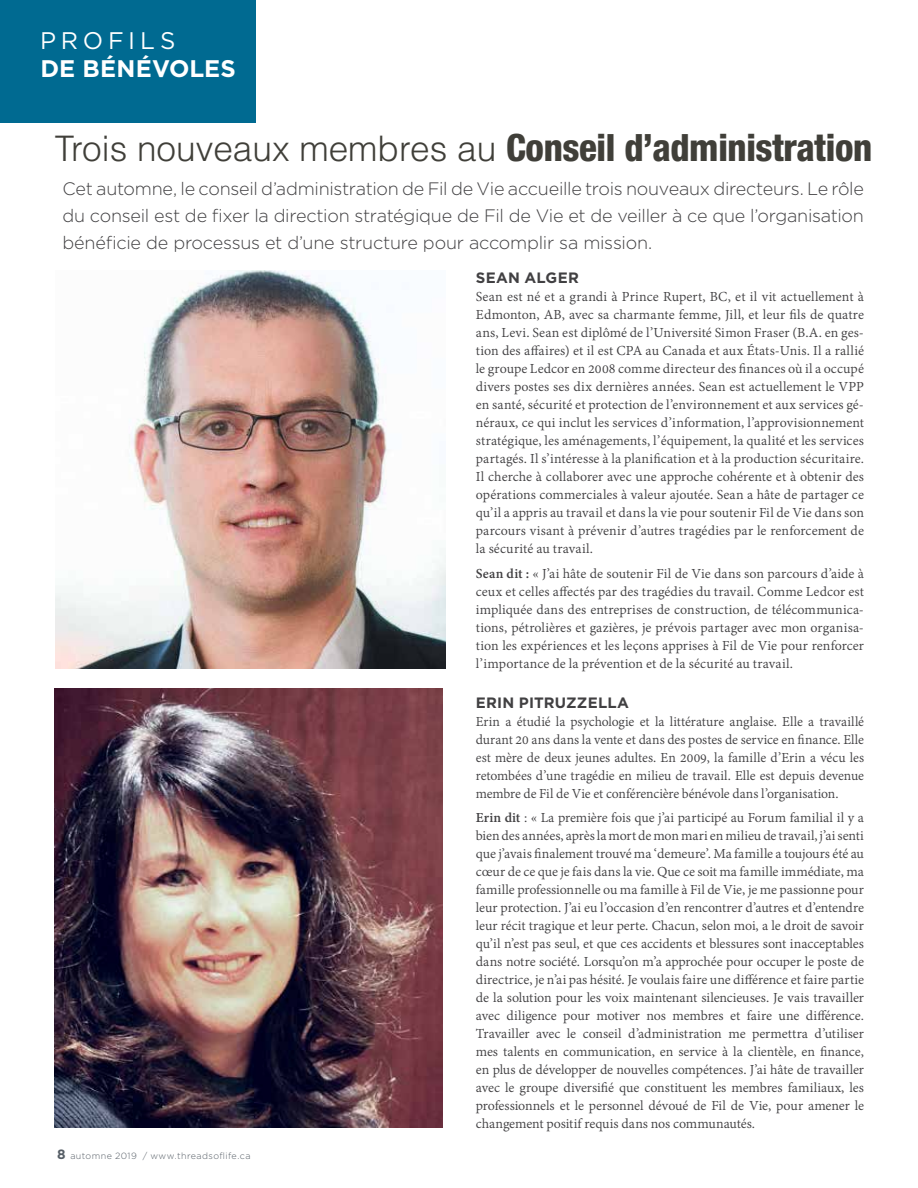
<style>
.page{position:relative;width:918px;height:1188px;background:#fff}
.page>*{position:absolute;margin:0;border:0;box-sizing:border-box;transform-origin:0 0}
.t1{font:800 condensed 37.65px "Helvetica Neue";letter-spacing:-.01em;color:#403f39}
.t2{font:700 24px "Gotham";letter-spacing:.005em;color:#fff}
.t3{font:24px "Gotham";letter-spacing:.2em;color:#fff}
.t4{font:300 18px/27px "Gotham";letter-spacing:-.015em;color:#414042;text-align:justify}
.t5{font:15px/18px "Adobe Devanagari";letter-spacing:-.005em;color:#414042;text-align:justify}
.t6{font:700 15px "Gotham";letter-spacing:.015em;color:#414042}
.t7{font:300 9px "Gotham";letter-spacing:.05em;color:#565e66}
.s1{font-family:"Helvetica";font-weight:300;font-stretch:normal;font-size:35.25px}
.s2{font-weight:700}
.s3{font-weight:700;font-size:13.5px}
</style>
<div class="page">
<div style="left:0;top:0;width:256px;height:122px;background:#006a91"></div>
<img style="left:56px;top:270px;width:390px;height:399px">
<img style="left:54px;top:689px;width:388px;height:439px">
<h2 class="t3" style="left:40px;top:25px;width:137px">PROFILS</h2>
<h2 class="t2" style="left:40px;top:53px;width:197px">DE BÉNÉVOLES</h2>
<h1 class="t1" style="left:55px;top:124px;width:819px"><span class="s1">Trois nouveaux membres au</span> Conseil d’administration</h1>
<p class="t4" style="left:62px;top:174px;width:803px">Cet automne, le conseil d’administration de Fil de Vie accueille trois nouveaux directeurs. Le rôle du conseil est de fixer la direction stratégique de Fil de Vie et de veiller à ce que l’organisation bénéficie de processus et d’une structure pour accomplir sa mission.</p>
<p class="t6" style="left:476px;top:268px;width:105px">SEAN ALGER</p>
<p class="t5" style="left:476px;top:289px;width:390px">Sean est né et a grandi à Prince Rupert, BC, et il vit actuellement à Edmonton, AB, avec sa charmante femme, Jill, et leur fils de quatre ans, Levi. Sean est diplômé de l’Université Simon Fraser (B.A. en ges&shy;tion des affaires) et il est CPA au Canada et aux États-Unis. Il a rallié le groupe Ledcor en 2008 comme directeur des finances où il a occupé divers postes ses dix dernières années. Sean est actuellement le VPP en santé, sécurité et protection de l’environnement et aux services gé&shy;néraux, ce qui inclut les services d’information, l’approvisionnement stratégique, les aménagements, l’équipement, la qualité et les services partagés. Il s’intéresse à la planification et à la production sécuritaire.<br>Il cherche à collaborer avec une approche cohérente et à obtenir des opérations commerciales à valeur ajoutée. Sean a hâte de partager ce qu’il a appris au travail et dans la vie pour soutenir Fil de Vie dans son parcours visant à prévenir d’autres tragédies par le renforcement de la sécurité au travail.</p>
<p class="t5" style="left:476px;top:566px;width:390px"><span class="s2">Sean dit :</span> « J’ai hâte de soutenir Fil de Vie dans son parcours d’aide à ceux et celles affectés par des tragédies du travail. Comme Ledcor est impliquée dans des entreprises de construction, de télécommunica&shy;tions, pétrolières et gazières, je prévois partager avec mon organisa&shy;tion les expériences et les leçons apprises à Fil de Vie pour renforcer l’importance de la prévention et de la sécurité au travail.</p>
<p class="t6" style="left:476px;top:692px;width:155px">ERIN PITRUZZELLA</p>
<p class="t5" style="left:476px;top:713px;width:390px">Erin a étudié la psychologie et la littérature anglaise. Elle a travaillé durant 20 ans dans la vente et dans des postes de service en finance. Elle est mère de deux jeunes adultes. En 2009, la famille d’Erin a vécu les retombées d’une tragédie en milieu de travail. Elle est depuis devenue membre de Fil de Vie et conférencière bénévole dans l’organisation.</p>
<p class="t5" style="left:476px;top:810px;width:390px"><span class="s2">Erin dit</span> : « La première fois que j’ai participé au Forum familial il y a bien des années, après la mort de mon mari en milieu de travail, j’ai senti que j’avais finalement trouvé ma ‘demeure’. Ma famille a toujours été au cœur de ce que je fais dans la vie. Que ce soit ma famille immédiate, ma famille professionnelle ou ma famille à Fil de Vie, je me passionne pour leur protection. J’ai eu l’occasion d’en rencontrer d’autres et d’entendre leur récit tragique et leur perte. Chacun, selon moi, a le droit de savoir qu’il n’est pas seul, et que ces accidents et blessures sont inacceptables dans notre société. Lorsqu’on m’a approchée pour occuper le poste de directrice, je n’ai pas hésité. Je voulais faire une différence et faire partie de la solution pour les voix maintenant silencieuses. Je vais travailler avec diligence pour motiver nos membres et faire une différence.<br>Travailler avec le conseil d’administration me permettra d’utiliser mes talents en communication, en service à la clientèle, en finance, en plus de développer de nouvelles compétences. J’ai hâte de travailler avec le groupe diversifié que constituent les membres familiaux, les professionnels et le personnel dévoué de Fil de Vie, pour amener le changement positif requis dans nos communautés.</p>
<p class="t7" style="left:57px;top:1151px;width:195px"><span class="s3">8</span> automne 2019 / www.threadsoflife.ca</p>
</div>
